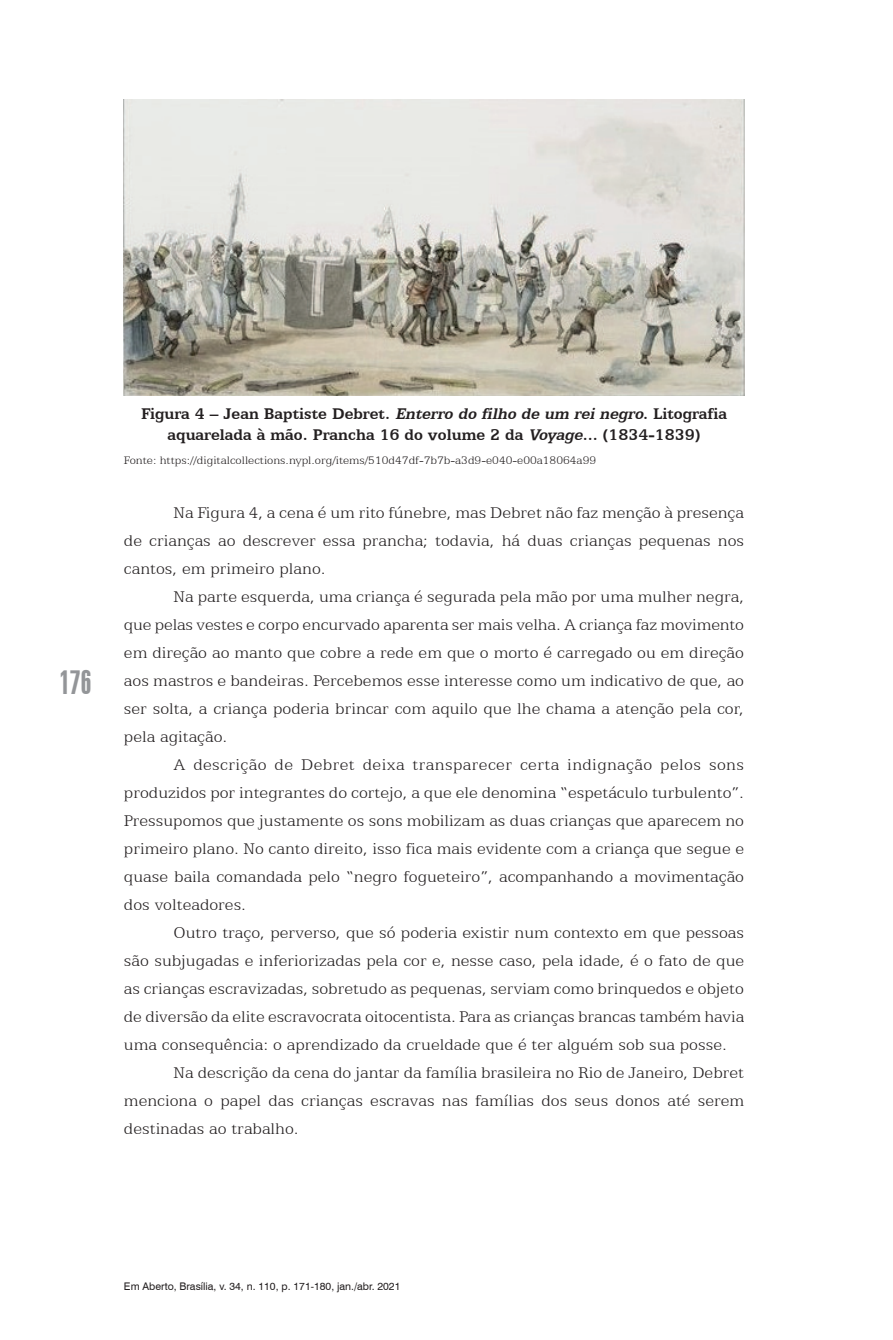
<style>
.page{position:relative;width:893px;height:1340px;background:#fff}
.page>*{position:absolute;margin:0;border:0;box-sizing:border-box;transform-origin:0 0}
.t1{font:31.5px "Swiss 924 BT Regular B";color:#939598}
.t2{font:300 17.5px/28px "Egyptian 505 BT";color:#231f20;text-align:justify}
.t3{font:700 17.5px/21px "Egyptian 505 BT";color:#231f20;text-align:center}
.t4{font:300 12.25px "Egyptian 505 BT";color:#231f20}
.t5{font:10.5px "Swiss 721 BT";color:#231f20}
.s1{font-style:italic}
</style>
<div class="page">
<img style="left:124px;top:99px;width:620px;height:297px">
<h1 class="t1" style="left:60px;top:663px;width:33px">176</h1>
<p class="t3" style="left:141px;top:402px;width:587px">Figura 4 – Jean Baptiste Debret. <span class="s1">Enterro do filho de um rei negro</span>. Litografia aquarelada à mão. Prancha 16 do volume 2 da <span class="s1">Voyage</span>... (1834-1839)</p>
<p class="t4" style="left:124px;top:453px;width:474px">Fonte: https://digitalcollections.nypl.org/items/510d47df-7b7b-a3d9-e040-e00a18064a99</p>
<p class="t2" style="left:124px;top:498px;width:622px;text-indent:50px">Na Figura 4, a cena é um rito fúnebre, mas Debret não faz menção à presença de crianças ao descrever essa prancha; todavia, há duas crianças pequenas nos cantos, em primeiro plano.</p>
<p class="t2" style="left:124px;top:582px;width:622px;text-indent:50px">Na parte esquerda, uma criança é segurada pela mão por uma mulher negra, que pelas vestes e corpo encurvado aparenta ser mais velha. A criança faz movimento em direção ao manto que cobre a rede em que o morto é carregado ou em direção aos mastros e bandeiras. Percebemos esse interesse como um indicativo de que, ao ser solta, a criança poderia brincar com aquilo que lhe chama a atenção pela cor, pela agitação.</p>
<p class="t2" style="left:124px;top:750px;width:622px;text-indent:50px">A descrição de Debret deixa transparecer certa indignação pelos sons produzidos por integrantes do cortejo, a que ele denomina “espetáculo turbulento”.<br>Pressupomos que justamente os sons mobilizam as duas crianças que aparecem no primeiro plano. No canto direito, isso fica mais evidente com a criança que segue e quase baila comandada pelo “negro fogueteiro”, acompanhando a movimentação dos volteadores.</p>
<p class="t2" style="left:174px;top:918px;width:572px">Outro traço, perverso, que só poderia existir num contexto em que pessoas</p>
<p class="t2" style="left:124px;top:946px;width:622px">são subjugadas e inferiorizadas pela cor e, nesse caso, pela idade, é o fato de que</p>
<p class="t2" style="left:124px;top:974px;width:621px">as crianças escravizadas, sobretudo as pequenas, serviam como brinquedos e objeto</p>
<p class="t2" style="left:124px;top:1002px;width:622px">de diversão da elite escravocrata oitocentista. Para as crianças brancas também havia</p>
<p class="t2" style="left:124px;top:1030px;width:604px">uma consequência: o aprendizado da crueldade que é ter alguém sob sua posse.</p>
<p class="t2" style="left:174px;top:1058px;width:572px">Na descrição da cena do jantar da família brasileira no Rio de Janeiro, Debret</p>
<p class="t2" style="left:124px;top:1086px;width:622px">menciona o papel das crianças escravas nas famílias dos seus donos até serem</p>
<p class="t2" style="left:124px;top:1114px;width:176px">destinadas ao trabalho.</p>
<p class="t5" style="left:124px;top:1279px;width:278px">Em Aberto, Brasília, v. 34, n. 110, p. 171-180, jan./abr. 2021</p>
</div>
